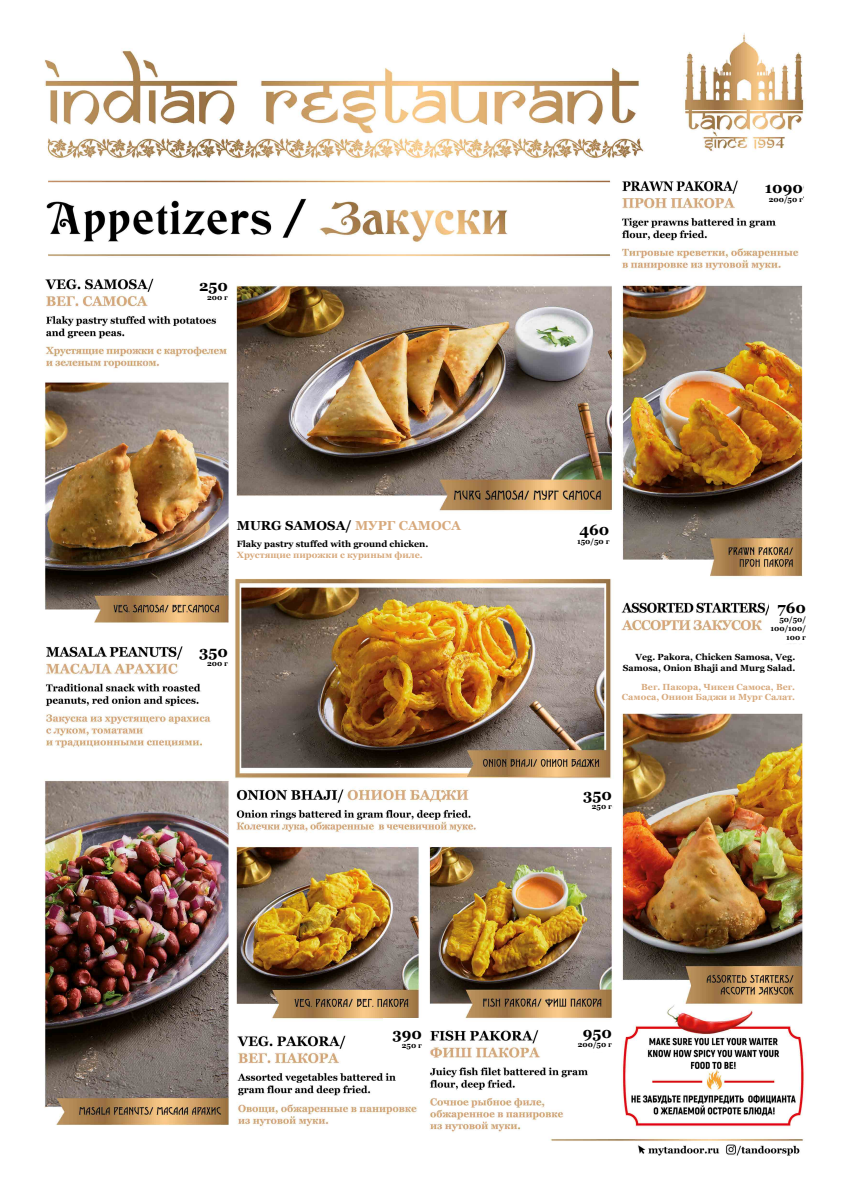
<style>
.page{position:relative;width:842px;height:1191px;background:#fff}
.page>*{position:absolute;margin:0;border:0;box-sizing:border-box;transform-origin:0 0}
.t1{font:700 15px "Georgia";color:#000}
.t2{font:700 13px "Georgia";color:#000}
.t3{font:700 9px "Georgia";color:#000}
.t4{font:700 9px "Georgia";color:#d7a97c}
.t5{font:700 8.9px/10.6px "Georgia";color:#000;text-align:right}
.t6{font:700 8.9px/10.6px "Georgia";color:#d7a97c;text-align:right}
.t7{font:700 7.5px/9px "Georgia";color:#000;text-align:right}
.s1{color:#d7a97c}
</style>
<div class="page">
<img style="left:44px;top:33px;width:762px;height:1123px">
<div style="left:755px;top:177px;width:48px;height:29px;background:#fff"></div>
<div style="left:566px;top:520px;width:43px;height:28px;background:#fff"></div>
<div style="left:569px;top:784px;width:43px;height:29px;background:#fff"></div>
<div style="left:573px;top:1023px;width:39px;height:28px;background:#fff"></div>
<div style="left:383px;top:1018px;width:39px;height:40px;background:#fff"></div>
<div style="left:189px;top:276px;width:39px;height:27px;background:#fff"></div>
<div style="left:189px;top:641px;width:39px;height:29px;background:#fff"></div>
<div style="left:765px;top:628px;width:20px;height:15px;background:#fff"></div>
<div style="left:770px;top:597px;width:36px;height:46px;background:#fff"></div>
<h1 class="t1" style="left:199px;top:276px;width:30px">250</h1>
<p class="t7" style="left:207px;top:292px;width:22px">200 г</p>
<h2 class="t2" style="left:237px;top:517px;width:226px">MURG SAMOSA/ <span class="s1">МУРГ САМОСА</span></h2>
<p class="t3" style="left:237px;top:538px;width:193px">Flaky pastry stuffed with ground chicken.</p>
<p class="t4" style="left:237px;top:549px;width:188px">Хрустящие пирожки с куриным филе.</p>
<h1 class="t1" style="left:199px;top:642px;width:30px">350</h1>
<p class="t7" style="left:207px;top:658px;width:22px">200 г</p>
<h1 class="t1" style="left:392px;top:1024px;width:31px">390</h1>
<p class="t7" style="left:402px;top:1041px;width:22px">250 г</p>
<h1 class="t1" style="left:765px;top:178px;width:40px">1090</h1>
<p class="t7" style="left:769px;top:194px;width:36px">200/50 г</p>
<h1 class="t1" style="left:579px;top:520px;width:31px">460</h1>
<p class="t7" style="left:577px;top:537px;width:34px">150/50 г</p>
<h1 class="t1" style="left:777px;top:598px;width:30px">760</h1>
<p class="t7" style="left:770px;top:614px;width:37px">50/50/<br>100/100/<br>100 г</p>
<p class="t5" style="left:623px;top:652px;width:174px">Veg. Pakora, Chiсken Samosa, Veg.<br>Samosa, Onion Bhaji and Murg Salad.</p>
<p class="t6" style="left:622px;top:681px;width:175px">Вег. Пакора, Чикен Самоса, Вег.<br>Самоса, Онион Баджи и Мург Салат.</p>
<h1 class="t1" style="left:583px;top:785px;width:30px">350</h1>
<p class="t7" style="left:592px;top:802px;width:22px">250 г</p>
<h1 class="t1" style="left:583px;top:1023px;width:31px">950</h1>
<p class="t7" style="left:578px;top:1040px;width:36px">200/50 г</p>
</div>
